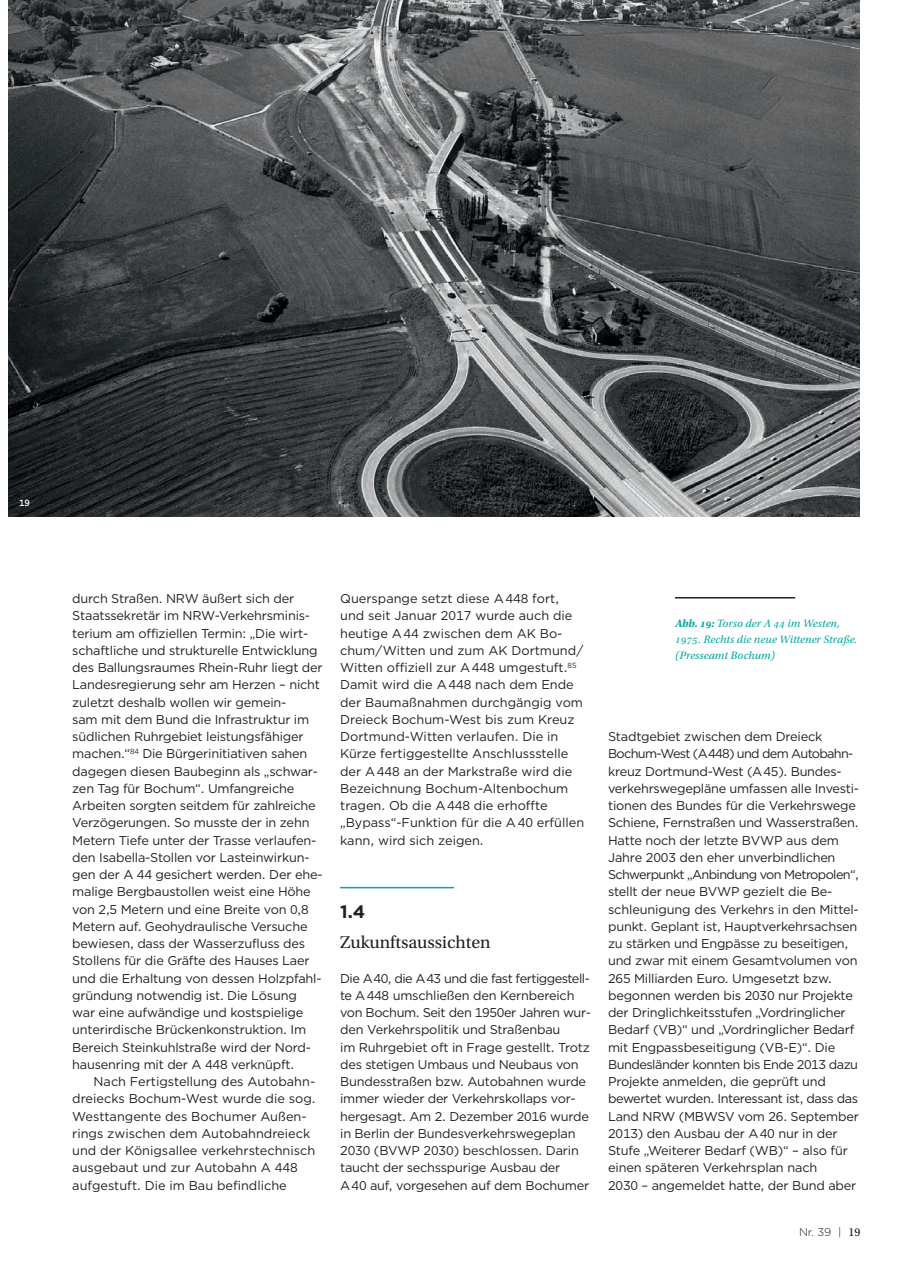
<style>
.page{position:relative;width:910px;height:1280px;background:#fff}
.page>*{position:absolute;margin:0;border:0;box-sizing:border-box;transform-origin:0 0}
.t1{font:18px "Utopia Std";color:#231f20}
.t2{font:700 18px "Gotham";color:#231f20}
.t3{font:12.75px/17.2px "Gotham";letter-spacing:-.015em;color:#231f20}
.t4{font:italic 11.25px/15.8px "Utopia Std";letter-spacing:.01em;color:#00a99d}
.t5{font:300 11.25px "Gotham";color:#231f20}
.t6{font:500 9px "Gotham";color:#fff}
.s1{font-weight:700}
.s2{font-family:"Utopia Std Capt";font-weight:400;font-size:12px}
</style>
<div class="page">
<img style="left:9px;top:0;width:850px;height:517px">
<hr style="left:675px;top:597px;width:120px;height:1px;background:#231f20">
<hr style="left:340px;top:887px;width:114px;height:1px;background:#00a99d">
<p class="t6" style="left:19px;top:497px;width:12px">19</p>
<p class="t3" style="left:72px;top:590px;width:252px">durch Straßen. NRW äußert sich der Staatssekretär im NRW-Verkehrsminis&shy;terium am offiziellen Termin: „Die wirt&shy;schaftliche und strukturelle Entwicklung des Ballungsraumes Rhein-Ruhr liegt der Landesregierung sehr am Herzen – nicht zuletzt deshalb wollen wir gemein-<br>sam mit dem Bund die Infrastruktur im südlichen Ruhrgebiet leistungsfähiger machen.“<sup>84</sup> Die Bürgerinitiativen sahen dagegen diesen Baubeginn als „schwar&shy;zen Tag für Bochum“. Umfangreiche Arbeiten sorgten seitdem für zahlreiche Verzögerungen. So musste der in zehn Metern Tiefe unter der Trasse verlaufen&shy;den Isabella-Stollen vor Lasteinwirkun&shy;gen der A 44 gesichert werden. Der ehe&shy;malige Bergbaustollen weist eine Höhe von 2,5 Metern und eine Breite von 0,8<br>Metern auf. Geohydraulische Versuche bewiesen, dass der Wasserzufluss des Stollens für die Gräfte des Hauses Laer und die Erhaltung von dessen Holzpfahl&shy;gründung notwendig ist. Die Lösung war eine aufwändige und kostspielige unterirdische Brückenkonstruktion. Im Bereich Steinkuhlstraße wird der Nord&shy;hausenring mit der A 448 verknüpft.</p>
<p class="t3" style="left:72px;top:1073px;width:245px;text-indent:21px">Nach Fertigstellung des Autobahn&shy;dreiecks Bochum-West wurde die sog.<br>Westtangente des Bochumer Außen&shy;rings zwischen dem Autobahndreieck und der Königsallee verkehrstechnisch ausgebaut und zur Autobahn A 448 aufgestuft. Die im Bau befindliche</p>
<p class="t3" style="left:340px;top:590px;width:246px">Querspange setzt diese A 448 fort, und seit Januar 2017 wurde auch die heutige A 44 zwischen dem AK Bo&shy;chum/Witten und zum AK Dortmund/ Witten offiziell zur A 448 umgestuft.<sup>85<br></sup>Damit wird die A 448 nach dem Ende der Baumaßnahmen durchgängig vom Dreieck Bochum-West bis zum Kreuz Dortmund-Witten verlaufen. Die in Kürze fertiggestellte Anschlussstelle der A 448 an der Markstraße wird die Bezeichnung Bochum-Altenbochum tragen. Ob die A 448 die erhoffte „Bypass“-Funktion für die A 40 erfüllen kann, wird sich zeigen.</p>
<h1 class="t2" style="left:340px;top:900px;width:27px">1.4</h1>
<h1 class="t1" style="left:340px;top:932px;width:152px">Zukunftsaussichten</h1>
<p class="t3" style="left:340px;top:969px;width:252px">Die A 40, die A 43 und die fast fertiggestell&shy;te A 448 umschließen den Kernbereich von Bochum. Seit den 1950er Jahren wur - den Verkehrspolitik und Straßenbau<br>im Ruhrgebiet oft in Frage gestellt. Trotz des stetigen Umbaus und Neubaus von Bundesstraßen bzw. Autobahnen wurde immer wieder der Verkehrskollaps vor&shy;hergesagt. Am 2. Dezember 2016 wurde in Berlin der Bundesverkehrswegeplan 2030 (BVWP 2030) beschlossen. Darin taucht der sechsspurige Ausbau der<br>A 40 auf, vorgesehen auf dem Bochumer</p>
<p class="t4" style="left:675px;top:616px;width:184px"><span class="s1">Abb. 19:</span> Torso der A 44 im Westen,<br>1975. Rechts die neue Wittener Straße. (Presseamt Bochum)</p>
<p class="t3" style="left:608px;top:728px;width:252px">Stadtgebiet zwischen dem Dreieck Bochum-West (A 448) und dem Autobahn&shy;kreuz Dortmund-West (A 45). Bundes&shy;verkehrswegepläne umfassen alle Investi - tionen des Bundes für die Verkehrswege Schiene, Fernstraßen und Wasserstraßen.<br>Hatte noch der letzte BVWP aus dem Jahre 2003 den eher unverbindlichen Schwerpunkt „Anbindung von Metropolen“, stellt der neue BVWP gezielt die Be&shy;schleunigung des Verkehrs in den Mittel&shy;punkt. Geplant ist, Hauptverkehrsachsen zu stärken und Engpässe zu beseitigen, und zwar mit einem Gesamtvolumen von 265 Milliarden Euro. Umgesetzt bzw. begonnen werden bis 2030 nur Projekte der Dringlichkeitsstufen „Vordringlicher Bedarf (VB)“ und „Vordringlicher Bedarf mit Engpassbeseitigung (VB-E)“. Die Bundesländer konnten bis Ende 2013 dazu Projekte anmelden, die geprüft und bewertet wurden. Interessant ist, dass das Land NRW (MBWSV vom 26. September 2013) den Ausbau der A 40 nur in der Stufe „Weiterer Bedarf (WB)“ – also für einen späteren Verkehrsplan nach<br>2030 – angemeldet hatte, der Bund aber</p>
<p class="t5" style="left:799px;top:1225px;width:63px">Nr. 39 | <span class="s2">19</span></p>
</div>
